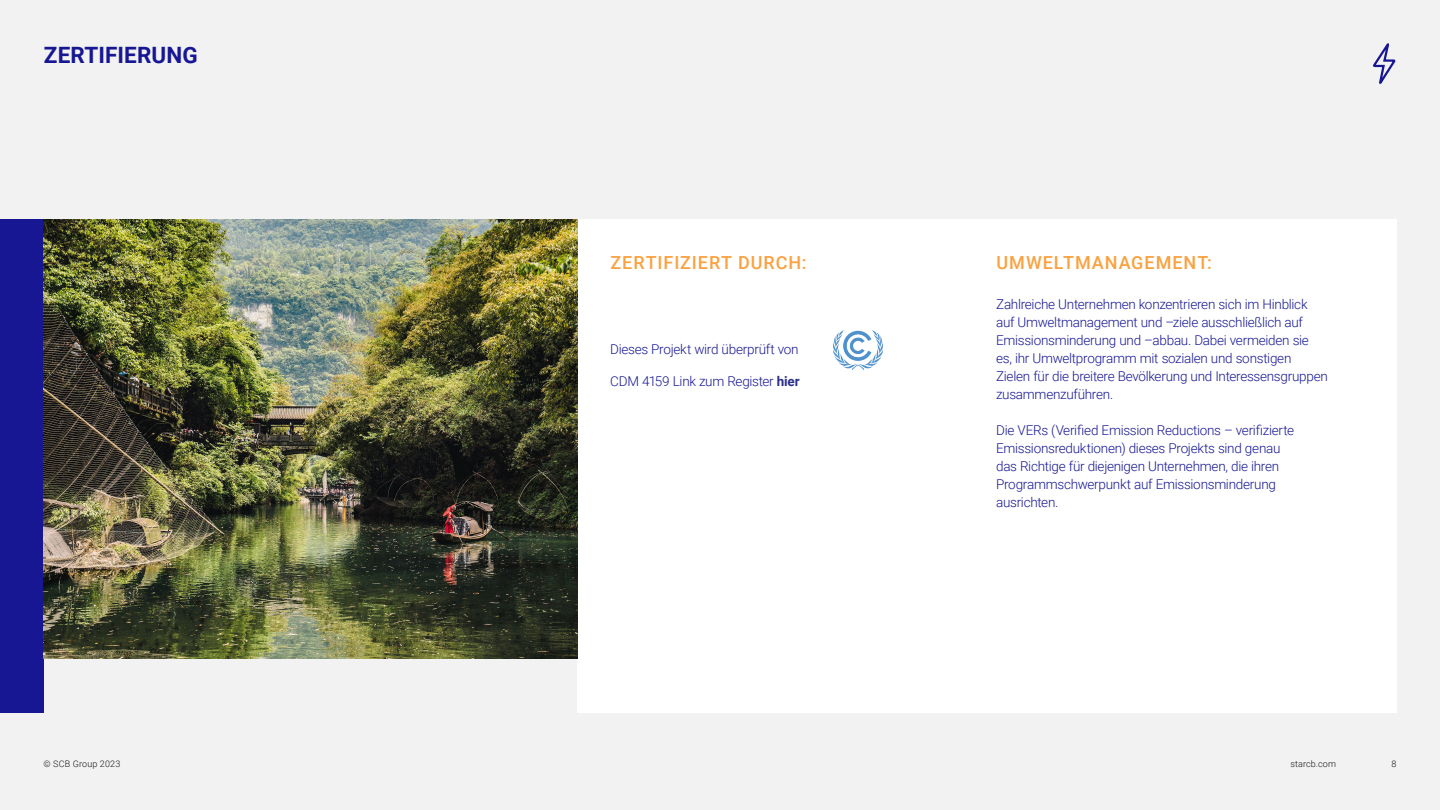
<style>
.page{position:relative;width:1440px;height:810px;background:#f2f2f2}
.page>*{position:absolute;margin:0;border:0;box-sizing:border-box;transform-origin:0 0}
.t1{font:700 22.5px "Roboto";letter-spacing:.005em;color:#171794}
.Subtitle___24pt{font:500 18px "Roboto";letter-spacing:.055em;color:#faa140}
.Body_Copy___18pt{font:300 13.5px/18px "Roboto";letter-spacing:-.02em;color:#171794}
.t2{font:300 9px "Roboto";letter-spacing:.015em;color:#141414}
.s1{font-weight:700;color:#2c3089}
</style>
<div class="page">
<svg style="left:1373px;top:43px;width:23px;height:42px"></svg>
<div style="left:577px;top:219px;width:819px;height:494px;background:#fff"></div>
<div style="left:0;top:219px;width:44px;height:494px;background:#171794"></div>
<img style="left:44px;top:219px;width:533px;height:440px">
<img style="left:833px;top:331px;width:50px;height:39px">
<p class="t1" style="left:44px;top:39px;width:155px">ZERTIFIERUNG</p>
<p class="Subtitle___24pt" style="left:611px;top:249px;width:197px">ZERTIFIZIERT DURCH:</p>
<p class="Body_Copy___18pt" style="left:610px;top:340px;width:190px">Dieses Projekt wird überprüft von</p>
<p class="Body_Copy___18pt" style="left:610px;top:371px;width:191px">CDM 4159 Link zum Register <span class="s1">hier</span></p>
<p class="Subtitle___24pt" style="left:996px;top:249px;width:217px">UMWELTMANAGEMENT:</p>
<p class="Body_Copy___18pt" style="left:996px;top:295px;width:333px">Zahlreiche Unternehmen konzentrieren sich im Hinblick auf Umweltmanagement und –ziele ausschließlich auf Emissionsminderung und –abbau. Dabei vermeiden sie es, ihr Umweltprogramm mit sozialen und sonstigen Zielen für die breitere Bevölkerung und Interessensgruppen zusammenzuführen.</p>
<p class="Body_Copy___18pt" style="left:996px;top:421px;width:299px">Die VERs (Verified Emission Reductions – verifizierte Emissionsreduktionen) dieses Projekts sind genau das Richtige für diejenigen Unternehmen, die ihren Programmschwerpunkt auf Emissionsminderung ausrichten.</p>
<p class="t2" style="left:44px;top:757px;width:78px">© SCB Group 2023</p>
<p class="t2" style="left:1290px;top:757px;width:47px">starcb.com</p>
<p class="t2" style="left:1392px;top:757px;width:6px">8</p>
</div>
